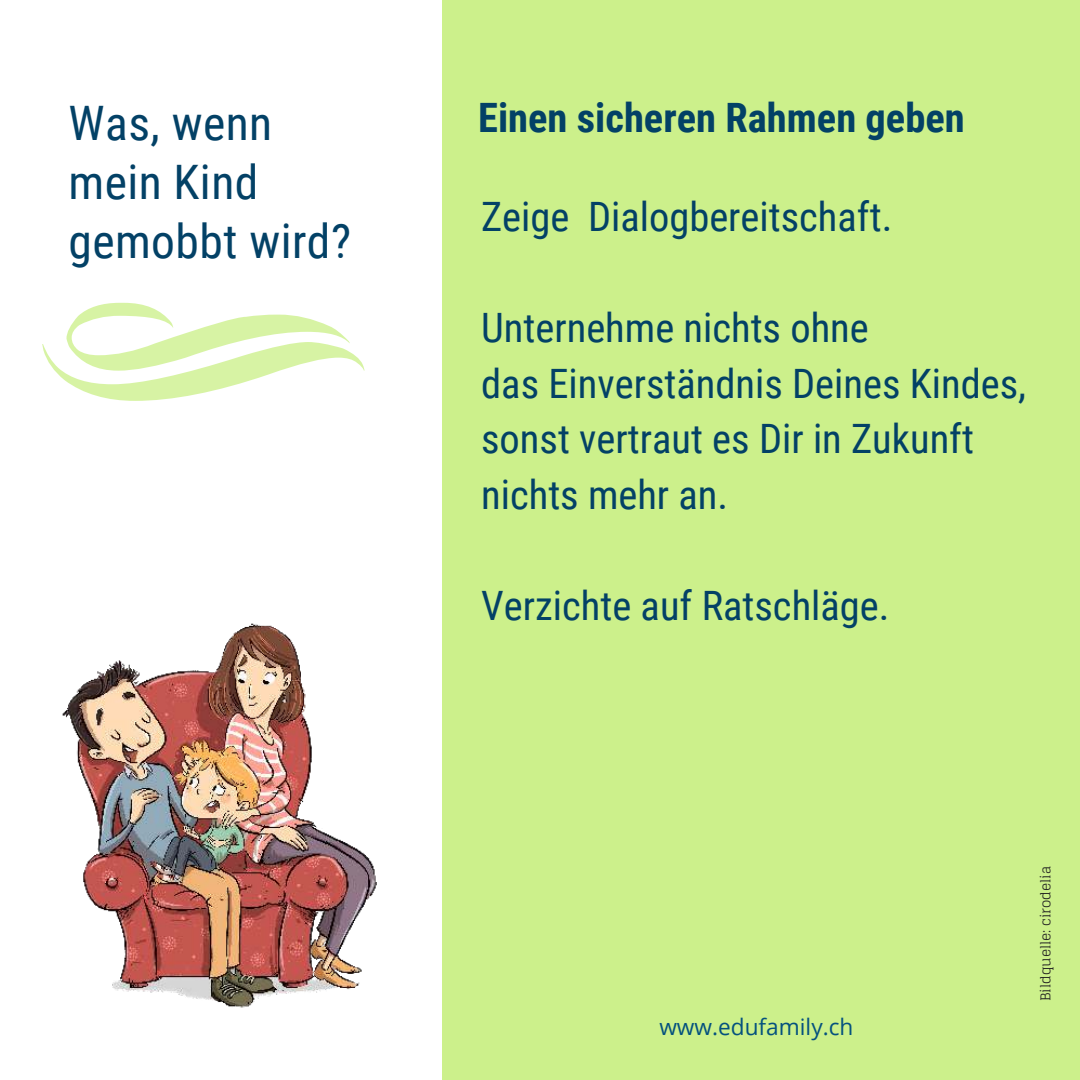
<style>
.page{position:relative;width:1080px;height:1080px;background:#fff}
.page>*{position:absolute;margin:0;border:0;box-sizing:border-box;transform-origin:0 0}
.t1{font:47.48px/58.9px "Roboto Condensed";letter-spacing:.01em;color:#034166}
.t2{font:40.5px/55.6px "Roboto Condensed";color:#034166}
.t3{font:700 40.5px "Roboto Condensed";color:#034166}
.t4{font:22.72px "Open Sans";color:#04517e}
.t5{font:13.5px "Glegoo";color:#222}
</style>
<div class="page">
<div style="left:442px;top:0;width:638px;height:1080px;background:#ccf08b"></div>
<svg style="left:42px;top:303px;width:322px;height:98px"></svg>
<img style="left:62px;top:623px;width:315px;height:385px">
<p class="t1" style="left:68px;top:92px;width:284px">Was, wenn mein Kind gemobbt wird?</p>
<p class="t3" style="left:478px;top:89px;width:488px">Einen sicheren Rahmen geben</p>
<p class="t2" style="left:481px;top:187px;width:413px">Zeige Dialogbereitschaft.</p>
<p class="t2" style="left:481px;top:298px;width:547px">Unternehme nichts ohne<br>das Einverständnis Deines Kindes, sonst vertraut es Dir in Zukunft nichts mehr an.</p>
<p class="t2" style="left:481px;top:577px;width:410px">Verzichte auf Ratschläge.</p>
<p class="t4" style="left:659px;top:1011px;width:196px">www.edufamily.ch</p>
<p class="t5" style="left:1038px;top:1001px;width:137px;rotate:-90deg">Bildquelle: cirodelia</p>
</div>
